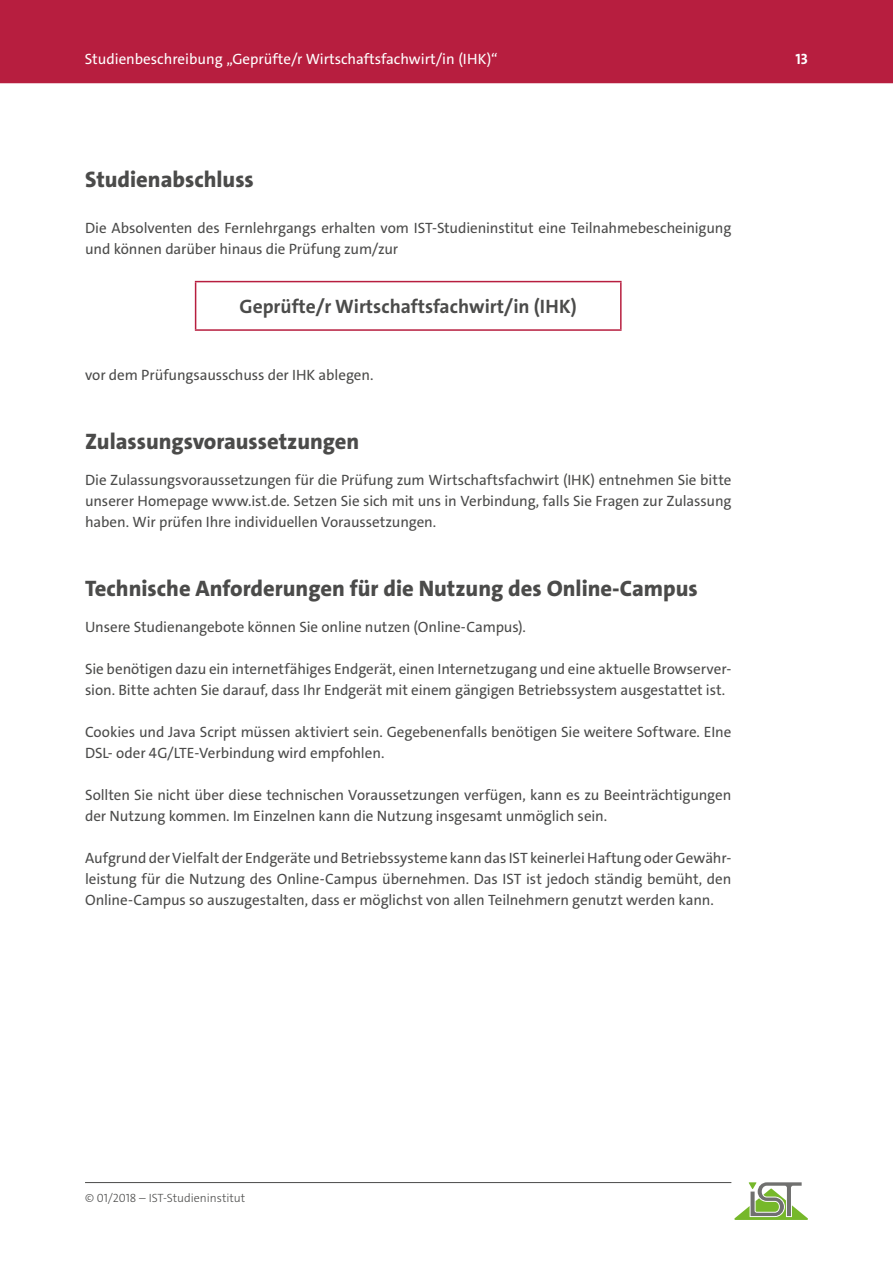
<style>
.page{position:relative;width:893px;height:1263px;background:#fff}
.page>*{position:absolute;margin:0;border:0;box-sizing:border-box;transform-origin:0 0}
.t1{font:800 22.5px "The Sans C4 s";color:#4b4b4a}
.t2{font:700 19.5px "The Sans C4 s";color:#4b4b4a}
.t3{font:15px/21px "The Sans C4 s";letter-spacing:-.005em;color:#4b4b4a}
.t4{font:15px "The Sans C4 s";color:#fff}
.t5{font:700 15px "The Sans C4 s";color:#fff}
.t6{font:300 12px "The Sans C4 s";color:#4b4b4a}
</style>
<div class="page">
<hr style="left:85px;top:1182px;width:646px;height:1px;background:#4b4b4a">
<svg style="left:734px;top:1182px;width:74px;height:38px"></svg>
<div style="left:0;top:0;width:893px;height:83px;background:#b71e3f"></div>
<hr style="left:195px;top:282px;width:1px;height:47px;background:#b71e3f">
<hr style="left:195px;top:281px;width:427px;height:1px;background:#b71e3f">
<hr style="left:620px;top:282px;width:2px;height:47px;background:#b71e3f">
<hr style="left:195px;top:329px;width:427px;height:2px;background:#b71e3f">
<p class="t4" style="left:85px;top:49px;width:415px">Studienbeschreibung „Geprüfte/r Wirtschaftsfachwirt/in (IHK)“</p>
<p class="t5" style="left:795px;top:49px;width:14px">13</p>
<h1 class="t1" style="left:85px;top:165px;width:170px">Studienabschluss</h1>
<p class="t3" style="left:85px;top:217px;width:648px">Die Absolventen des Fernlehrgangs erhalten vom IST-Studieninstitut eine Teilnahmebescheinigung und können darüber hinaus die Prüfung zum/zur</p>
<h2 class="t2" style="left:240px;top:294px;width:339px">Geprüfte/r Wirtschaftsfachwirt/in (IHK)</h2>
<p class="t3" style="left:85px;top:364px;width:290px">vor dem Prüfungsausschuss der IHK ablegen.</p>
<h1 class="t1" style="left:85px;top:427px;width:276px">Zulassungsvoraussetzungen</h1>
<p class="t3" style="left:85px;top:469px;width:648px;text-align:justify">Die Zulassungsvoraussetzungen für die Prüfung zum Wirtschaftsfachwirt (IHK) entnehmen Sie bitte unserer Homepage www.ist.de. Setzen Sie sich mit uns in Verbindung, falls Sie Fragen zur Zulassung haben. Wir prüfen Ihre individuellen Voraussetzungen.</p>
<h1 class="t1" style="left:85px;top:574px;width:614px">Technische Anforderungen für die Nutzung des Online-Campus</h1>
<p class="t3" style="left:85px;top:616px;width:442px">Unsere Studienangebote können Sie online nutzen (Online-Campus).</p>
<p class="t3" style="left:85px;top:658px;width:648px">Sie benötigen dazu ein internetfähiges Endgerät, einen Internetzugang und eine aktuelle Browserver&shy;sion. Bitte achten Sie darauf, dass Ihr Endgerät mit einem gängigen Betriebssystem ausgestattet ist.</p>
<p class="t3" style="left:85px;top:721px;width:648px">Cookies und Java Script müssen aktiviert sein. Gegebenenfalls benötigen Sie weitere Software. EIne<br>DSL- oder 4G/LTE-Verbindung wird empfohlen.</p>
<p class="t3" style="left:85px;top:784px;width:648px">Sollten Sie nicht über diese technischen Voraussetzungen verfügen, kann es zu Beeinträchtigungen der Nutzung kommen. Im Einzelnen kann die Nutzung insgesamt unmöglich sein.</p>
<p class="t3" style="left:85px;top:847px;width:648px;text-align:justify">Aufgrund der Vielfalt der Endgeräte und Betriebssysteme kann das IST keinerlei Haftung oder Gewähr&shy;leistung für die Nutzung des Online-Campus übernehmen. Das IST ist jedoch ständig bemüht, den Online-Campus so auszugestalten, dass er möglichst von allen Teilnehmern genutzt werden kann.</p>
<p class="t6" style="left:85px;top:1190px;width:162px">© 01/2018 – IST-Studieninstitut</p>
</div>
